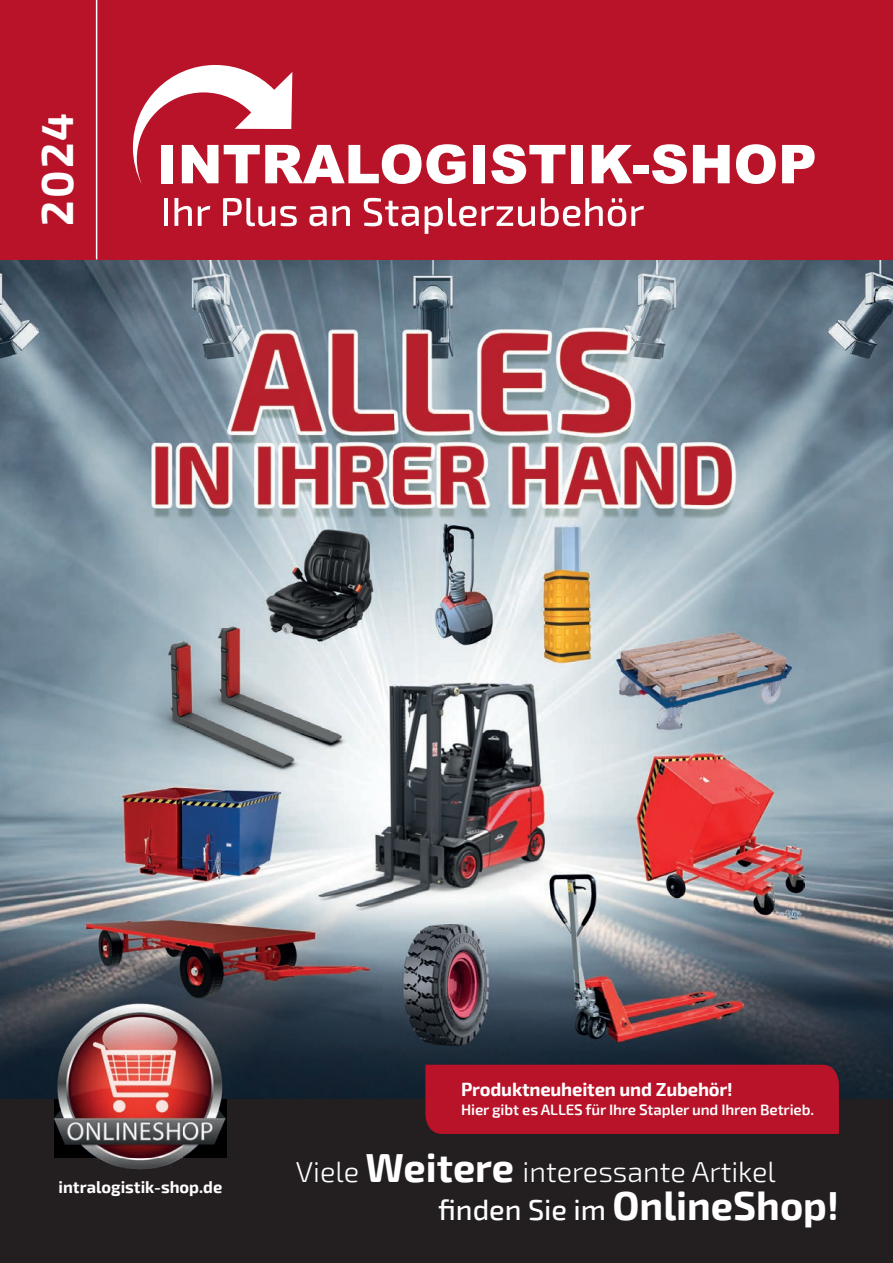
<style>
.page{position:relative;width:893px;height:1263px;background:#fff}
.page>*{position:absolute;margin:0;border:0;box-sizing:border-box;transform-origin:0 0}
.t1{font:700 43.8px "Exo 2";color:#fff}
.t2{font:300 28.8px/37.8px "Exo 2";color:#fff}
.t3{font:700 18.45px "Exo 2";letter-spacing:-.01em;color:#fff}
.t4{font:700 16.5px "Exo 2";color:#fff}
.t5{font:600 15.15px "Exo 2";letter-spacing:-.01em;color:#fff}
.s1{font-weight:700;font-size:39.6px}
.s2{font-weight:500}
</style>
<div class="page">
<img style="left:0;top:259px;width:804px;height:740px">
<img style="left:804px;top:259px;width:89px;height:840px">
<img style="left:0;top:999px;width:88px;height:100px">
<img style="left:88px;top:999px;width:716px;height:52px">
<div style="left:227px;top:1051px;width:577px;height:48px;background:#152332"></div>
<div style="left:0;top:0;width:893px;height:259px;background:#b91329"></div>
<div style="left:473px;top:145px;width:12px;height:38px;background:#fff"></div>
<svg style="left:491px;top:144px;width:74px;height:40px"></svg>
<div style="left:571px;top:145px;width:12px;height:38px;background:#fff"></div>
<svg style="left:592px;top:145px;width:40px;height:38px"></svg>
<div style="left:634px;top:165px;width:15px;height:8px;background:#fff"></div>
<svg style="left:652px;top:144px;width:35px;height:40px"></svg>
<svg style="left:693px;top:145px;width:37px;height:38px"></svg>
<svg style="left:736px;top:144px;width:40px;height:40px"></svg>
<svg style="left:782px;top:145px;width:33px;height:38px"></svg>
<hr style="left:164px;top:198px;width:4px;height:28px;background:#fff">
<svg style="left:174px;top:198px;width:18px;height:28px"></svg>
<svg style="left:198px;top:206px;width:12px;height:20px"></svg>
<svg style="left:223px;top:198px;width:74px;height:28px"></svg>
<svg style="left:309px;top:206px;width:41px;height:20px"></svg>
<svg style="left:364px;top:198px;width:55px;height:28px"></svg>
<svg style="left:425px;top:198px;width:110px;height:36px"></svg>
<svg style="left:541px;top:198px;width:103px;height:28px"></svg>
<svg style="left:133px;top:65px;width:333px;height:119px"></svg>
<hr style="left:96px;top:0;width:1px;height:259px;background:#fff">
<div style="left:0;top:1099px;width:893px;height:164px;background:#231f20"></div>
<div style="left:425px;top:1065px;width:414px;height:69px;background:#b91329"></div>
<img style="left:54px;top:1000px;width:173px;height:170px">
<h1 class="t1" style="left:32px;top:226px;width:115px;rotate:-90deg">2024</h1>
<p class="t4" style="left:59px;top:1178px;width:165px">intralogistik-shop.de</p>
<p class="t3" style="left:461px;top:1079px;width:273px">Produktneuheiten und Zubehör!</p>
<p class="t5" style="left:461px;top:1100px;width:354px">Hier gibt es ALLES für Ihre Stapler und Ihren Betrieb.</p>
<p class="t2" style="left:438px;top:1154px;width:402px;text-indent:-142px">Viele <span class="s1">Weitere</span> interessante Artikel <span class="s2">finden Sie im</span> <span class="s1">OnlineShop!</span></p>
</div>
